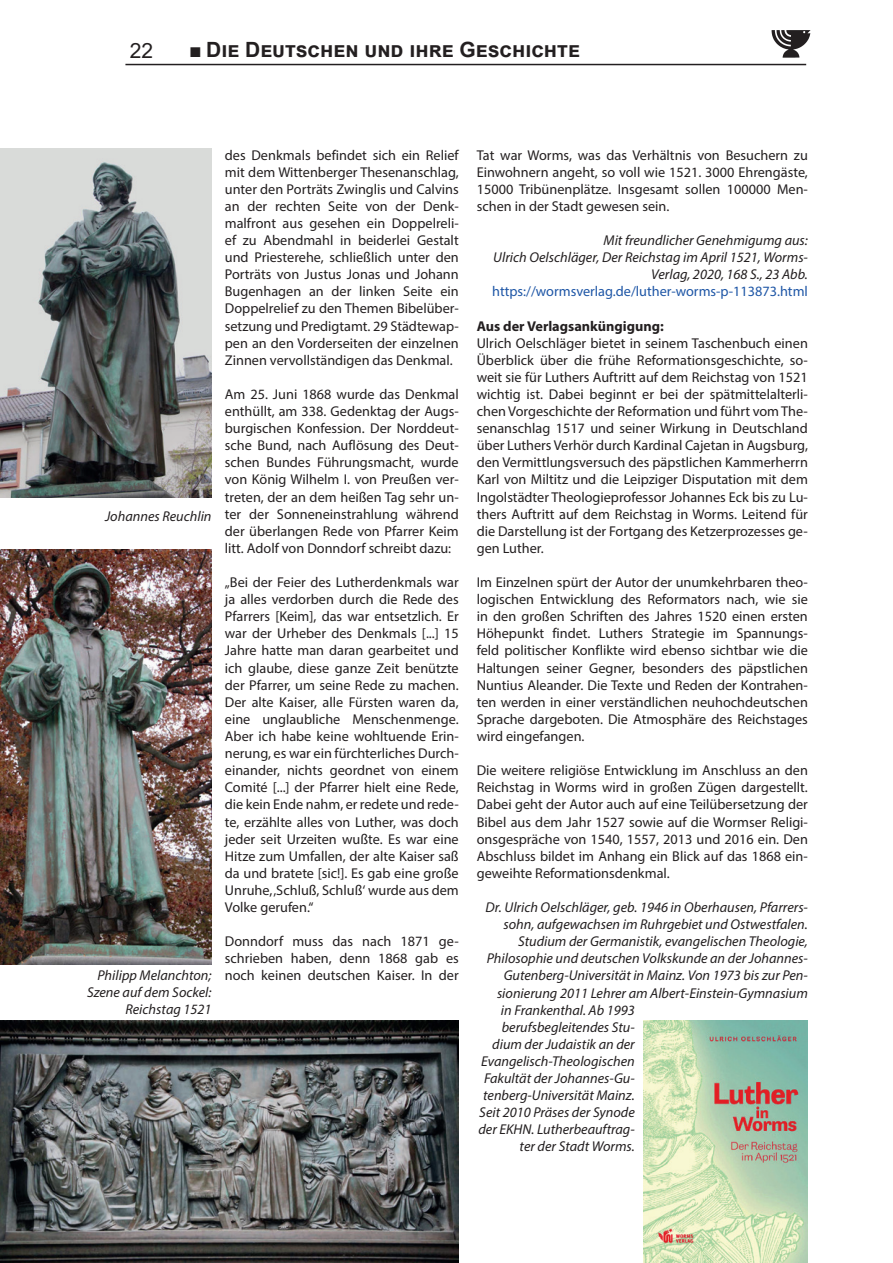
<style>
.page{position:relative;width:893px;height:1263px;background:#fff}
.page>*{position:absolute;margin:0;border:0;box-sizing:border-box;transform-origin:0 0}
.t1{font:700 21px "Arial";color:#231f20}
.t2{font:21px "Arial";color:#231f20}
.t3{font:14.25px/17.1px "Myriad Pro";color:#231f20;text-align:justify}
.t4{font:italic 14.25px/17.1px "Myriad Pro";color:#231f20;text-align:right}
.t5{font:14.25px "Myriad Pro";color:#1e56a6}
.t6{font:700 14.25px "Myriad Pro";color:#231f20}
</style>
<div class="page">
<img style="left:772px;top:30px;width:39px;height:27px">
<hr style="left:125px;top:64px;width:681px;height:1px;background:#231f20">
<img style="left:0;top:149px;width:212px;height:348px">
<img style="left:0;top:550px;width:212px;height:414px">
<img style="left:0;top:1020px;width:458px;height:243px">
<img style="left:643px;top:1020px;width:165px;height:243px">
<h1 class="t2" style="left:130px;top:36px;width:25px">22</h1>
<h1 class="t1" style="left:189px;top:35px;width:392px">■ Die Deutschen und ihre Geschichte</h1>
<p class="t4" style="left:105px;top:507px;width:108px">Johannes Reuchlin</p>
<p class="t4" style="left:87px;top:966px;width:126px">Philipp Melanchton;<br>Szene auf dem Sockel:<br>Reichstag 1521</p>
<p class="t3" style="left:225px;top:146px;width:235px">des Denkmals befindet sich ein Relief mit dem Wittenberger Thesenanschlag, unter den Porträts Zwinglis und Calvins an der rechten Seite von der Denk&shy;malfront aus gesehen ein Doppelreli&shy;ef zu Abendmahl in beiderlei Gestalt und Priesterehe, schließlich unter den Porträts von Justus Jonas und Johann Bugenhagen an der linken Seite ein Doppelrelief zu den Themen Bibelüber&shy;setzung und Predigtamt. 29 Städtewap&shy;pen an den Vorderseiten der einzelnen Zinnen vervollständigen das Denkmal.</p>
<p class="t3" style="left:225px;top:385px;width:235px">Am 25. Juni 1868 wurde das Denkmal enthüllt, am 338. Gedenktag der Augs&shy;burgischen Konfession. Der Norddeut&shy;sche Bund, nach Auflösung des Deut&shy;schen Bundes Führungsmacht, wurde von König Wilhelm I. von Preußen ver&shy;treten, der an dem heißen Tag sehr un&shy;ter der Sonneneinstrahlung während der überlangen Rede von Pfarrer Keim litt. Adolf von Donndorf schreibt dazu:</p>
<p class="t3" style="left:225px;top:573px;width:235px">„Bei der Feier des Lutherdenkmals war ja alles verdorben durch die Rede des Pfarrers [Keim], das war entsetzlich. Er war der Urheber des Denkmals [...] 15<br>Jahre hatte man daran gearbeitet und ich glaube, diese ganze Zeit benützte der Pfarrer, um seine Rede zu machen.<br>Der alte Kaiser, alle Fürsten waren da, eine unglaubliche Menschenmenge.<br>Aber ich habe keine wohltuende Erin&shy;nerung, es war ein fürchterliches Durch&shy;einander, nichts geordnet von einem Comité [...] der Pfarrer hielt eine Rede, die kein Ende nahm, er redete und rede&shy;te, erzählte alles von Luther, was doch jeder seit Urzeiten wußte. Es war eine Hitze zum Umfallen, der alte Kaiser saß da und bratete [sic!]. Es gab eine große Unruhe, ‚Schluß, Schluß‘ wurde aus dem Volke gerufen.“</p>
<p class="t3" style="left:225px;top:933px;width:235px">Donndorf muss das nach 1871 ge&shy;schrieben haben, denn 1868 gab es noch keinen deutschen Kaiser. In der</p>
<p class="t3" style="left:477px;top:146px;width:333px">Tat war Worms, was das Verhältnis von Besuchern zu Einwohnern angeht, so voll wie 1521. 3000 Ehrengäste, 15000 Tribünenplätze. Insgesamt sollen 100000 Men&shy;schen in der Stadt gewesen sein.</p>
<p class="t4" style="left:493px;top:231px;width:316px">Mit freundlicher Genehmigumg aus:<br>Ulrich Oelschläger, Der Reichstag im April 1521, Worms-<br>Verlag, 2020, 168 S., 23 Abb.</p>
<p class="t5" style="left:492px;top:283px;width:317px">https://wormsverlag.de/luther-worms-p-113873.html</p>
<p class="t6" style="left:477px;top:316px;width:189px">Aus der Verlagsanküngigung:</p>
<p class="t3" style="left:477px;top:334px;width:333px">Ulrich Oelschläger bietet in seinem Taschenbuch einen Überblick über die frühe Reformationsgeschichte, so&shy;weit sie für Luthers Auftritt auf dem Reichstag von 1521 wichtig ist. Dabei beginnt er bei der spätmittelalterli&shy;chen Vorgeschichte der Reformation und führt vom The&shy;senanschlag 1517 und seiner Wirkung in Deutschland über Luthers Verhör durch Kardinal Cajetan in Augsburg, den Vermittlungsversuch des päpstlichen Kammerherrn Karl von Miltitz und die Leipziger Disputation mit dem Ingolstädter Theologieprofessor Johannes Eck bis zu Lu&shy;thers Auftritt auf dem Reichstag in Worms. Leitend für die Darstellung ist der Fortgang des Ketzerprozesses ge&shy;gen Luther.</p>
<p class="t3" style="left:477px;top:573px;width:333px">Im Einzelnen spürt der Autor der unumkehrbaren theo&shy;logischen Entwicklung des Reformators nach, wie sie in den großen Schriften des Jahres 1520 einen ersten Höhepunkt findet. Luthers Strategie im Spannungs&shy;feld politischer Konflikte wird ebenso sichtbar wie die Haltungen seiner Gegner, besonders des päpstlichen Nuntius Aleander. Die Texte und Reden der Kontrahen&shy;ten werden in einer verständlichen neuhochdeutschen Sprache dargeboten. Die Atmosphäre des Reichstages wird eingefangen.</p>
<p class="t3" style="left:477px;top:762px;width:333px">Die weitere religiöse Entwicklung im Anschluss an den Reichstag in Worms wird in großen Zügen dargestellt.<br>Dabei geht der Autor auch auf eine Teilübersetzung der Bibel aus dem Jahr 1527 sowie auf die Wormser Religi&shy;onsgespräche von 1540, 1557, 2013 und 2016 ein. Den Abschluss bildet im Anhang ein Blick auf das 1868 ein&shy;geweihte Reformationsdenkmal.</p>
<p class="t4" style="left:485px;top:898px;width:324px">Dr. Ulrich Oelschläger, geb. 1946 in Oberhausen, Pfarrers-</p>
<p class="t4" style="left:503px;top:915px;width:306px">sohn, aufgewachsen im Ruhrgebiet und Ostwestfalen.</p>
<p class="t4" style="left:518px;top:933px;width:291px">Studium der Germanistik, evangelischen Theologie,</p>
<p class="t4" style="left:487px;top:950px;width:323px">Philosophie und deutschen Volkskunde an der Johannes-</p>
<p class="t4" style="left:504px;top:967px;width:306px">Gutenberg-Universität in Mainz. Von 1973 bis zur Pen-</p>
<p class="t4" style="left:497px;top:984px;width:312px">sionierung 2011 Lehrer am Albert-Einstein-Gymnasium</p>
<p class="t4" style="left:501px;top:1001px;width:135px">in Frankenthal. Ab 1993</p>
<p class="t4" style="left:502px;top:1018px;width:135px">berufsbegleitendes Stu-</p>
<p class="t4" style="left:492px;top:1035px;width:144px">dium der Judaistik an der</p>
<p class="t4" style="left:481px;top:1052px;width:155px">Evangelisch-Theologischen</p>
<p class="t4" style="left:484px;top:1069px;width:152px">Fakultät der Johannes-Gu-</p>
<p class="t4" style="left:483px;top:1086px;width:153px">tenberg-Universität Mainz.</p>
<p class="t4" style="left:479px;top:1104px;width:157px">Seit 2010 Präses der Synode</p>
<p class="t4" style="left:478px;top:1121px;width:158px">der EKHN. Lutherbeauftrag-</p>
<p class="t4" style="left:520px;top:1138px;width:117px">ter der Stadt Worms.</p>
</div>
